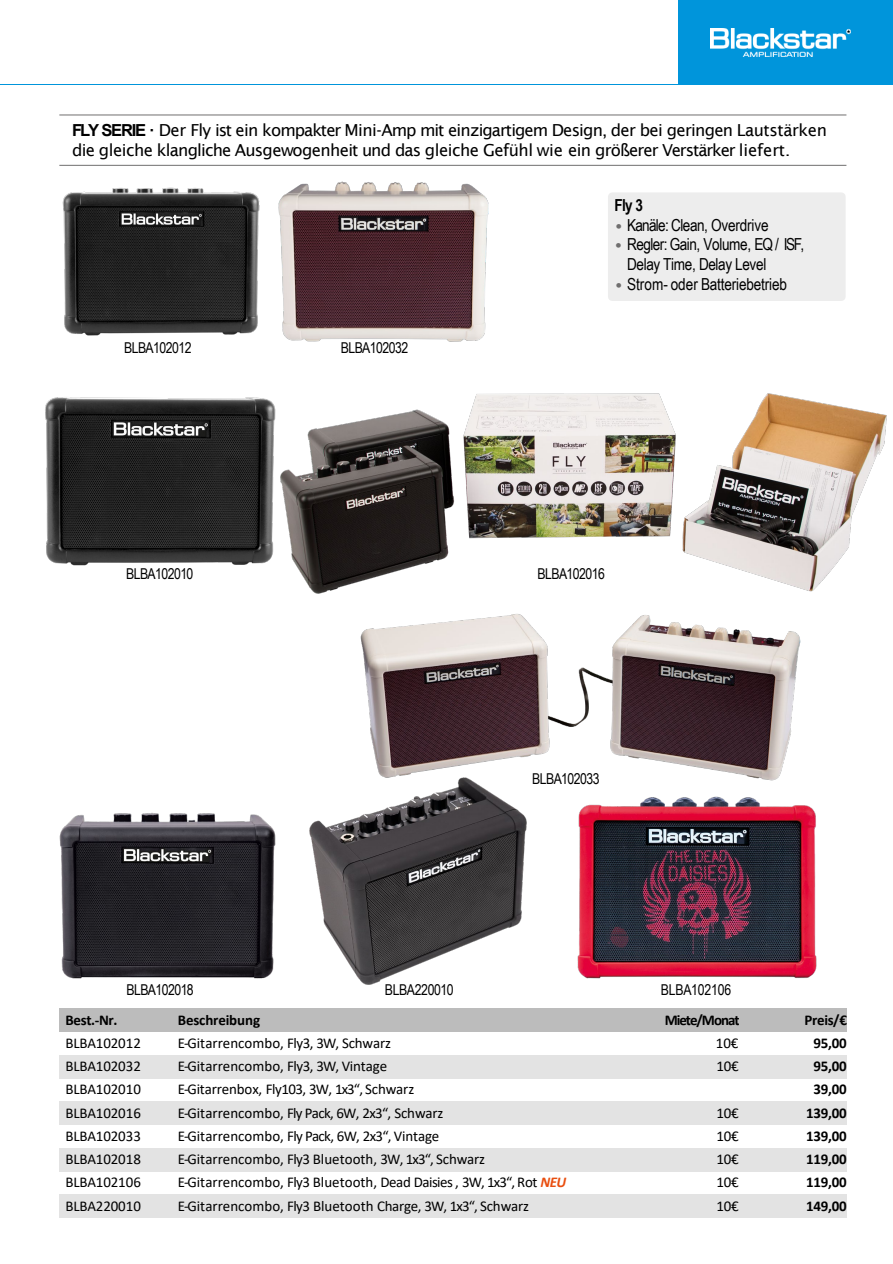
<style>
.page{position:relative;width:893px;height:1264px;background:#fff}
.page>*{position:absolute;margin:0;border:0;box-sizing:border-box;transform-origin:0 0}
.t1{font:16.5px/20px "Lucida Sans";letter-spacing:-.045em;color:#000}
.t2{font:16.5px/19.8px "Arial Narrow";letter-spacing:-.02em;color:#000}
.t3{font:700 16.5px "Arial Narrow";color:#000}
.t4{font:15px "Calibri";letter-spacing:-.01em;color:#000}
.t5{font:700 15px "Calibri";letter-spacing:-.015em;color:#000}
.t6{font:15px "Arial Narrow";letter-spacing:-.035em;color:#000}
.t7{font:700 15px "Calibri";letter-spacing:-.07em;color:#000}
.t8{font:15px "Arial Narrow";letter-spacing:-.01em;color:#000}
.s1{font-family:"Arial";font-weight:700}
.s2{font-family:"Trebuchet MS";color:#706f6f}
.s3{font-weight:700;font-style:italic;color:#e94e0f}
</style>
<div class="page">
<div style="left:678px;top:0;width:214px;height:84px;background:#0095db"></div>
<hr style="left:0;top:84px;width:892px;height:1px;background:#0095db">
<img style="left:710px;top:29px;width:140px;height:27px">
<hr style="left:59px;top:115px;width:787px;height:1px;background:#706f6f">
<hr style="left:59px;top:165px;width:787px;height:1px;background:#706f6f">
<div style="left:608px;top:192px;width:237px;height:109px;background:#ededed"></div>
<div style="left:60px;top:1008px;width:96px;height:23px;background:#bcbcbc"></div>
<div style="left:156px;top:1008px;width:433px;height:23px;background:#bcbcbc"></div>
<div style="left:589px;top:1008px;width:149px;height:23px;background:#bcbcbc"></div>
<div style="left:738px;top:1008px;width:108px;height:23px;background:#bcbcbc"></div>
<div style="left:60px;top:1054px;width:96px;height:23px;background:#e3e3e3"></div>
<div style="left:156px;top:1054px;width:433px;height:23px;background:#e3e3e3"></div>
<div style="left:589px;top:1054px;width:149px;height:23px;background:#e3e3e3"></div>
<div style="left:738px;top:1054px;width:108px;height:23px;background:#e3e3e3"></div>
<div style="left:60px;top:1101px;width:96px;height:23px;background:#e3e3e3"></div>
<div style="left:156px;top:1101px;width:433px;height:23px;background:#e3e3e3"></div>
<div style="left:589px;top:1101px;width:149px;height:23px;background:#e3e3e3"></div>
<div style="left:738px;top:1101px;width:108px;height:23px;background:#e3e3e3"></div>
<div style="left:60px;top:1147px;width:96px;height:23px;background:#e3e3e3"></div>
<div style="left:156px;top:1147px;width:433px;height:23px;background:#e3e3e3"></div>
<div style="left:589px;top:1147px;width:149px;height:23px;background:#e3e3e3"></div>
<div style="left:738px;top:1147px;width:108px;height:23px;background:#e3e3e3"></div>
<div style="left:60px;top:1194px;width:96px;height:23px;background:#e3e3e3"></div>
<div style="left:156px;top:1194px;width:433px;height:23px;background:#e3e3e3"></div>
<div style="left:589px;top:1194px;width:149px;height:23px;background:#e3e3e3"></div>
<div style="left:738px;top:1194px;width:108px;height:23px;background:#e3e3e3"></div>
<img style="left:62px;top:187px;width:198px;height:148px">
<img style="left:278px;top:181px;width:210px;height:161px">
<img style="left:45px;top:397px;width:230px;height:168px">
<img style="left:280px;top:393px;width:607px;height:201px">
<img style="left:360px;top:614px;width:440px;height:166px">
<img style="left:59px;top:812px;width:217px;height:166px">
<img style="left:309px;top:775px;width:218px;height:210px">
<img style="left:577px;top:796px;width:240px;height:183px">
<p class="t1" style="left:72px;top:120px;width:756px"><span class="s1">FLY SERIE ·</span> Der Fly ist ein kompakter Mini-Amp mit einzigartigem Design, der bei geringen Lautstärken die gleiche klangliche Ausgewogenheit und das gleiche Gefühl wie ein größerer Verstärker liefert.</p>
<p class="t3" style="left:614px;top:192px;width:30px">Fly 3</p>
<p class="t2" style="left:614px;top:214px;width:156px"><span class="s2">•</span> Kanäle: Clean, Overdrive</p>
<p class="t2" style="left:627px;top:234px;width:179px;text-indent:-13px"><span class="s2">•</span> Regler: Gain, Volume, EQ / ISF,<br>Delay Time, Delay Level</p>
<p class="t2" style="left:614px;top:273px;width:174px"><span class="s2">•</span> Strom- oder Batteriebetrieb</p>
<p class="t6" style="left:124px;top:337px;width:69px">BLBA102012</p>
<p class="t6" style="left:341px;top:337px;width:69px">BLBA102032</p>
<p class="t6" style="left:126px;top:562px;width:69px">BLBA102010</p>
<p class="t6" style="left:126px;top:978px;width:69px">BLBA102018</p>
<p class="t6" style="left:385px;top:978px;width:70px">BLBA220010</p>
<p class="t6" style="left:537px;top:562px;width:69px">BLBA102016</p>
<p class="t6" style="left:532px;top:767px;width:69px">BLBA102033</p>
<p class="t8" style="left:660px;top:978px;width:72px">BLBA102106</p>
<p class="t5" style="left:65px;top:1008px;width:54px">Best.-Nr.</p>
<p class="t5" style="left:178px;top:1008px;width:84px">Beschreibung</p>
<p class="t7" style="left:664px;top:1008px;width:76px">Miete/Monat</p>
<p class="t5" style="left:804px;top:1008px;width:44px">Preis/€</p>
<p class="t4" style="left:65px;top:1032px;width:77px">BLBA102012</p>
<p class="t4" style="left:178px;top:1032px;width:215px">E-Gitarrencombo, Fly3, 3W, Schwarz</p>
<p class="t4" style="left:715px;top:1032px;width:24px">10€</p>
<p class="t5" style="left:813px;top:1032px;width:35px">95,00</p>
<p class="t4" style="left:65px;top:1055px;width:77px">BLBA102032</p>
<p class="t4" style="left:178px;top:1055px;width:211px">E-Gitarrencombo, Fly3, 3W, Vintage</p>
<p class="t4" style="left:716px;top:1055px;width:24px">10€</p>
<p class="t5" style="left:813px;top:1055px;width:35px">95,00</p>
<p class="t4" style="left:65px;top:1078px;width:77px">BLBA102010</p>
<p class="t4" style="left:178px;top:1078px;width:238px">E-Gitarrenbox, Fly103, 3W, 1x3“, Schwarz</p>
<p class="t5" style="left:813px;top:1078px;width:35px">39,00</p>
<p class="t4" style="left:65px;top:1101px;width:77px">BLBA102016</p>
<p class="t4" style="left:178px;top:1101px;width:267px">E-Gitarrencombo, Fly Pack, 6W, 2x3“, Schwarz</p>
<p class="t4" style="left:716px;top:1101px;width:24px">10€</p>
<p class="t5" style="left:806px;top:1101px;width:42px">139,00</p>
<p class="t4" style="left:65px;top:1125px;width:77px">BLBA102033</p>
<p class="t4" style="left:178px;top:1125px;width:263px">E-Gitarrencombo, Fly Pack, 6W, 2x3“, Vintage</p>
<p class="t4" style="left:716px;top:1125px;width:24px">10€</p>
<p class="t5" style="left:806px;top:1125px;width:42px">139,00</p>
<p class="t4" style="left:65px;top:1148px;width:77px">BLBA102018</p>
<p class="t4" style="left:178px;top:1148px;width:309px">E-Gitarrencombo, Fly3 Bluetooth, 3W, 1x3“, Schwarz</p>
<p class="t4" style="left:716px;top:1148px;width:24px">10€</p>
<p class="t5" style="left:806px;top:1148px;width:42px">119,00</p>
<p class="t4" style="left:65px;top:1171px;width:77px">BLBA102106</p>
<p class="t4" style="left:178px;top:1171px;width:390px">E-Gitarrencombo, Fly3 Bluetooth, Dead Daisies , 3W, 1x3“,Rot <span class="s3">NEU</span></p>
<p class="t4" style="left:716px;top:1171px;width:24px">10€</p>
<p class="t5" style="left:806px;top:1171px;width:42px">119,00</p>
<p class="t4" style="left:65px;top:1194px;width:77px">BLBA220010</p>
<p class="t4" style="left:178px;top:1194px;width:353px">E-Gitarrencombo, Fly3 Bluetooth Charge, 3W, 1x3“, Schwarz</p>
<p class="t4" style="left:716px;top:1194px;width:24px">10€</p>
<p class="t5" style="left:806px;top:1194px;width:42px">149,00</p>
</div>
